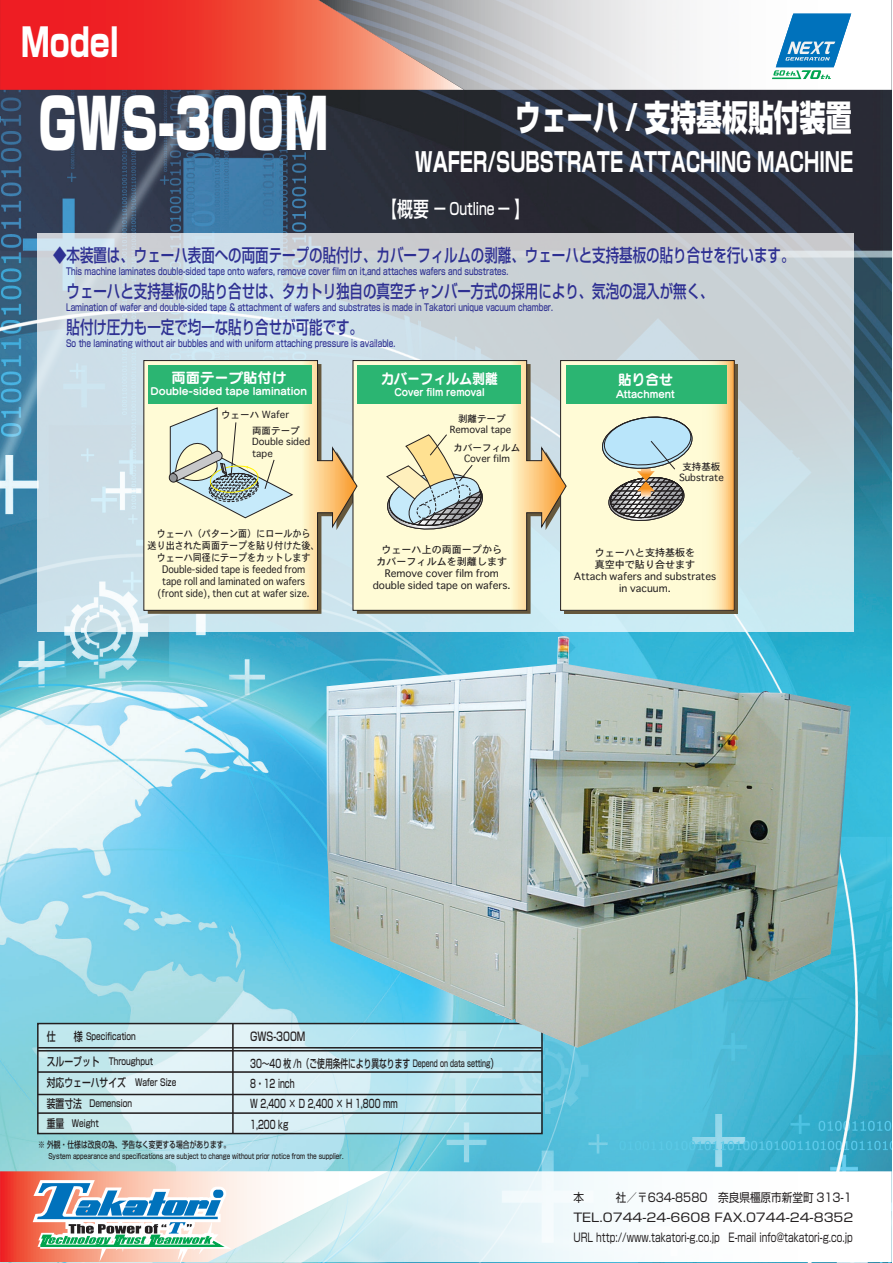
<style>
.page{position:relative;width:893px;height:1263px;background:#fff}
.page>*{position:absolute;margin:0;border:0;box-sizing:border-box;transform-origin:0 0}
.t1{font:900 68.85px "Shin Go Pro";color:#fff;scale:.65 1}
.t2{font:800 39px "Shin Go Pro";color:#fff;scale:.75 1}
.t3{font:800 35.55px "Shin Go Pro";color:#fff;scale:.73 1}
.t4{font:700 26.4px "Shin Go Pro";color:#fff;scale:.66 1}
.t5{font:500 18px/36px "Shin Go Pro";color:#2e3092;scale:.75 1}
.t6{font:500 16.5px "Shin Go Pro";color:#fff;scale:.75 1}
.t7{font:14.25px "Seurat CID B";color:#fff;scale:.91 1}
.t8{font:14.25px "Seurat CID B";color:#fff}
.t9{font:14.25px "Seurat CID B";color:#fff;scale:.95 1}
.t10{font:12px/20.2px "Shin Go Pro";color:#231f20;scale:.89 1}
.t11{font:500 12px "Shin Go Pro";color:#231f20;scale:.76 1}
.t12{font:500 11.7px/20.4px "Shin Go Pro";color:#231f20;scale:.66 1}
.t13{font:500 11.7px "Shin Go Pro";color:#231f20;scale:.76 1}
.t14{font:10.05px/11.9px "Osaka";color:#231f20;text-align:center;scale:.9 1}
.t15{font:10.05px/12px "Osaka";color:#231f20;text-align:center}
.t16{font:10.05px "Seurat CID B";color:#fff}
.t17{font:10.05px "Seurat CID B";color:#fff;scale:.91 1}
.t18{font:10.05px "Seurat CID B";color:#fff;scale:.95 1}
.t19{font:500 9.75px "Shin Go Pro";color:#2e3092;scale:.75 1}
.t20{font:500 9.75px/20.4px "Shin Go Pro";color:#231f20;scale:.76 1}
.t21{font:9.6px/11.4px "Osaka";color:#231f20;text-align:center}
.t22{font:500 9px "Shin Go Pro";color:#231f20;scale:.76 1}
.t23{font:500 7.5px "Shin Go Pro";color:#231f20;scale:.76 1}
.s1{font-size:21px}
.s2{font-size:12px}
.s3{font-size:11.7px}
.s4{font-size:9.75px}
.s5{font-size:9.6px}
</style>
<div class="page">
<img style="left:0;top:90px;width:892px;height:1081px">
<svg style="left:388px;top:1171px;width:504px;height:91px"></svg>
<svg style="left:464px;top:0;width:428px;height:90px"></svg>
<svg style="left:0;top:0;width:464px;height:90px;background:#e1524a"></svg>
<svg style="left:772px;top:13px;width:79px;height:66px"></svg>
<svg style="left:0;top:1171px;width:388px;height:92px"></svg>
<svg style="left:37px;top:233px;width:816px;height:398px;background:#cbdae0"></svg>
<svg style="left:40px;top:1026px;width:500px;height:105px;background:#c8e7ed"></svg>
<hr style="left:38px;top:1050px;width:504px;height:1px;background:#231f20">
<hr style="left:38px;top:1047px;width:503px;height:1px;background:#231f20">
<hr style="left:38px;top:1071px;width:504px;height:2px;background:#231f20">
<hr style="left:38px;top:1112px;width:503px;height:2px;background:#231f20">
<hr style="left:232px;top:1023px;width:2px;height:110px;background:#231f20">
<div style="left:37px;top:1023px;width:506px;height:111px;border:2px solid #231f20"></div>
<hr style="left:38px;top:1094px;width:503px;height:1px;background:#231f20">
<div style="left:564px;top:364px;width:174px;height:250px;background:#65573c"></div>
<svg style="left:567px;top:362px;width:166px;height:247px;background:#fcf4ca"></svg>
<div style="left:560px;top:360px;width:175px;height:251px;border:1px solid #231f20"></div>
<svg style="left:600px;top:414px;width:94px;height:109px;background:#bbc4bc"></svg>
<div style="left:566px;top:366px;width:160px;height:38px;background:#2bb572"></div>
<svg style="left:358px;top:360px;width:209px;height:251px;background:#ece8c8"></svg>
<svg style="left:385px;top:434px;width:99px;height:99px;background:#d3d4bc"></svg>
<div style="left:357px;top:366px;width:164px;height:38px;background:#2bb572"></div>
<svg style="left:143px;top:360px;width:215px;height:251px;background:#e8e5c6"></svg>
<svg style="left:168px;top:407px;width:125px;height:112px;background:#dae1cc"></svg>
<div style="left:148px;top:366px;width:164px;height:38px;background:#2bb572"></div>
<img style="left:327px;top:636px;width:524px;height:412px">
<h2 class="t2" style="left:21px;top:12px;width:133px">Model</h2>
<h1 class="t1" style="left:38px;top:69px;width:449px">GWS-300M</h1>
<h3 class="t3" style="left:515px;top:89px;width:462px">ウェーハ / 支持基板貼付装置</h3>
<h3 class="t4" style="left:415px;top:141px;width:665px">WAFER/SUBSTRATE ATTACHING MACHINE</h3>
<h3 class="t6" style="left:382px;top:195px;width:199px"><span class="s1">【概要</span> ー Outline ー <span class="s1">】</span></h3>
<h3 class="t5" style="left:53px;top:235px;width:990px">◆本装置は、ウェーハ表面への両面テープの貼付け、カバーフィルムの剥離、ウェーハと支持基板の貼り合せを行います。　ウェーハと支持基板の貼り合せは、タカトリ独自の真空チャンバー方式の採用により、気泡の混入が無く、<br>　貼付け圧力も一定で均一な貼り合せが可能です。</h3>
<p class="t19" style="left:66px;top:263px;width:591px">This machine laminates double-sided tape onto wafers, remove cover film on it,and attaches wafers and substrates.</p>
<p class="t19" style="left:66px;top:299px;width:651px">Lamination of wafer and double-sided tape &amp; attachment of wafers and substrates is made in Takatori unique vacuum chamber.</p>
<p class="t19" style="left:66px;top:335px;width:440px">So the laminating without air bubbles and with uniform attaching pressure is available.</p>
<h3 class="t8" style="left:172px;top:368px;width:116px">両面テープ貼付け</h3>
<p class="t16" style="left:150px;top:385px;width:158px">Double-sided tape lamination</p>
<p class="t21" style="left:252px;top:406px;width:49px;line-height:16px;text-align:left;text-indent:-31px">ウェーハ Wafer両面テープ</p>
<p class="t21" style="left:252px;top:436px;width:60px;text-align:left">Double sided tape</p>
<p class="t14" style="left:148px;top:527px;width:193px">ウェーハ（パターン面）にロールから<br>送り出された両面テープを貼り付けた後、ウェーハ同径にテープをカットします<br>Double-sided tape is feeded from<br>tape roll and laminated on wafers<br>(front side), then cut at wafer size.</p>
<h3 class="t7" style="left:381px;top:369px;width:130px">カバーフィルム剥離</h3>
<p class="t17" style="left:395px;top:386px;width:100px">Cover film removal</p>
<p class="t21" style="left:450px;top:412px;width:63px">剥離テープ<br>Removal tape</p>
<p class="t21" style="left:454px;top:441px;width:68px">カバーフィルム<br>Cover film</p>
<p class="t15" style="left:373px;top:543px;width:139px">ウェーハ上の両面ープから<br>カバーフィルムを剥離します<br>Remove cover film from double sided tape on wafers.</p>
<h3 class="t9" style="left:618px;top:370px;width:59px">貼り合せ</h3>
<p class="t18" style="left:616px;top:387px;width:63px">Attachment</p>
<p class="t21" style="left:679px;top:460px;width:46px">支持基板<br>Substrate</p>
<p class="t15" style="left:574px;top:546px;width:144px">ウェーハと支持基板を<br>真空中で貼り合せます<br>Attach wafers and substrates in vacuum.</p>
<p class="t20" style="left:47px;top:1025px;width:119px"><span class="s2">仕　　様</span> Specification</p>
<p class="t11" style="left:250px;top:1026px;width:74px">GWS-300M</p>
<p class="t20" style="left:47px;top:1050px;width:141px"><span class="s3">スループット</span> Throughput</p>
<p class="t13" style="left:47px;top:1073px;width:172px">対応ウェーハサイズ <span class="s4">Wafer Size</span></p>
<p class="t20" style="left:47px;top:1092px;width:114px"><span class="s3">装置寸法</span>　Demension<span class="s3">重量</span>　Weight</p>
<p class="t12" style="left:250px;top:1051px;width:378px">30～40 枚 /h（ご使用条件により異なります <span class="s5">Depend on data setting</span>）<br>8・12 inch<br>W 2,400 × D 2,400 × H 1,800 mm<br>1,200 kg</p>
<p class="t22" style="left:38px;top:1137px;width:255px">※ 外観・仕様は改良の為、予告なく変更する場合があります。</p>
<p class="t23" style="left:48px;top:1149px;width:390px">System appearance and specifications are subject to change without prior notice from the supplier.</p>
<p class="t10" style="left:573px;top:1185px;width:316px">本　　　社／〒634-8580　奈良県橿原市新堂町 313-1<br>TEL.0744-24-6608 FAX.0744-24-8352<br>URL http://www.takatori-g.co.jp　E-mail info@takatori-g.co.jp</p>
</div>
